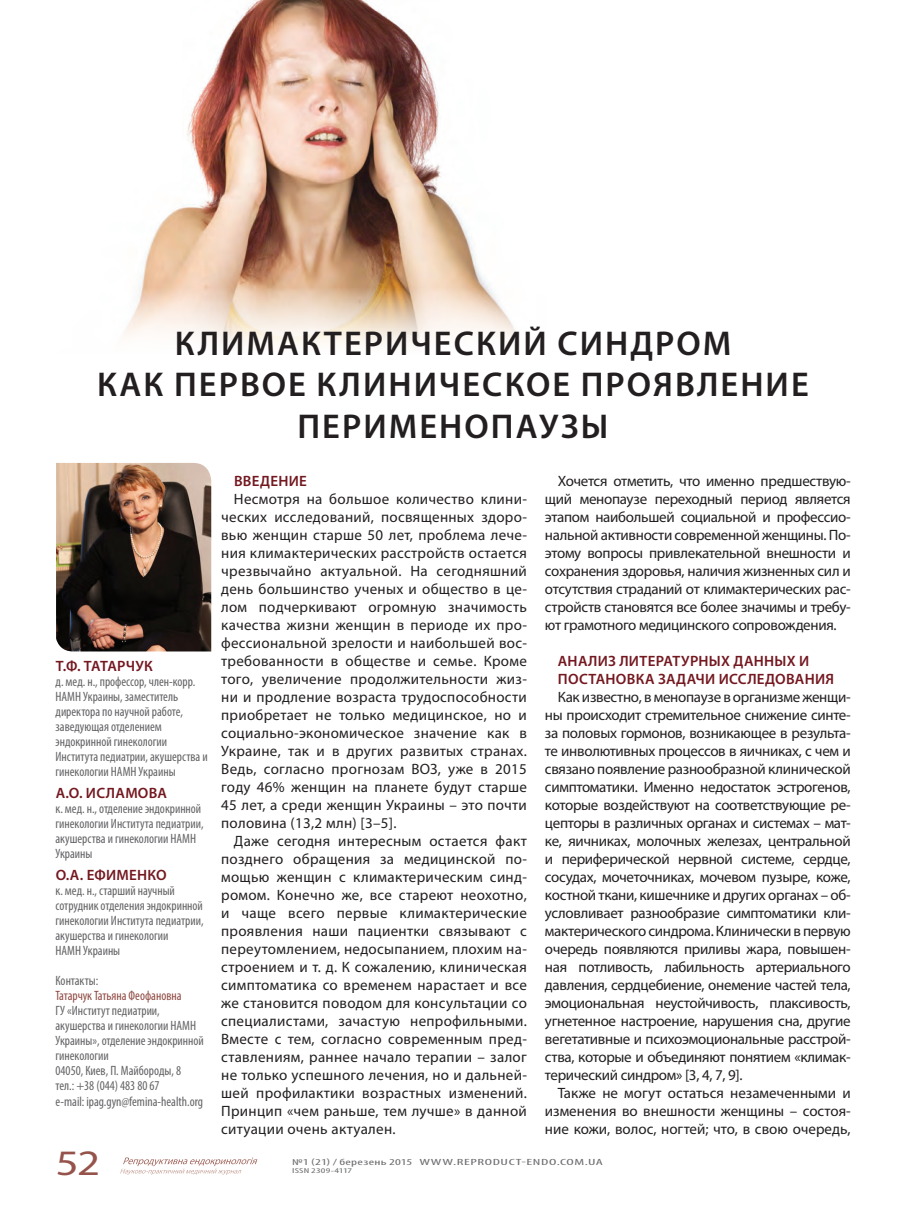
<style>
.page{position:relative;width:906px;height:1208px;background:#fff}
.page>*{position:absolute;margin:0;border:0;box-sizing:border-box;transform-origin:0 0}
.t1{font:35.85px "Myriad Pro";color:#95534b;scale:1.25 1}
.t2{font:600 34.5px/41.4px "Myriad Pro";letter-spacing:.06em;color:#231f20;text-align:center}
.t3{font:15px/18px "Myriad Pro";color:#231f20;text-align:justify}
.t4{font:600 15px/18px "Myriad Pro";letter-spacing:.015em;color:#741820}
.t5{font:condensed 13.5px/15px "Myriad Pro";color:#636366}
.t6{font:condensed 13.5px "Myriad Pro";color:#8f4a43}
.t7{font:condensed 9px "Myriad Pro";letter-spacing:.035em;color:#6c6d70;scale:1.67 1}
.t8{font:condensed 7.2px "Myriad Pro";letter-spacing:.01em;color:#6c6d70;scale:1.67 1}
</style>
<div class="page">
<svg style="left:120px;top:1157px;width:138px;height:18px"></svg>
<img style="left:122px;top:0;width:395px;height:344px">
<img style="left:56px;top:463px;width:155px;height:188px">
<h2 class="t2" style="left:97px;top:322px;width:713px">КЛИМАКТЕРИЧЕСКИЙ СИНДРОМ<br>КАК ПЕРВОЕ КЛИНИЧЕСКОЕ ПРОЯВЛЕНИЕ<br>ПЕРИМЕНОПАУЗЫ</h2>
<p class="t4" style="left:56px;top:656px;width:99px">Т.Ф. ТАТАРЧУК</p>
<p class="t5" style="left:56px;top:673px;width:154px">Д. МЕД. Н., ПРОФЕССОР, ЧЛЕН-КОРР.<br>НАМН УКРАИНЫ, ЗАМЕСТИТЕЛЬ<br>ДИРЕКТОРА ПО НАУЧНОЙ РАБОТЕ,<br>ЗАВЕДУЮЩАЯ ОТДЕЛЕНИЕМ<br>ЭНДОКРИННОЙ ГИНЕКОЛОГИИ<br>ИНСТИТУТА ПЕДИАТРИИ, АКУШЕРСТВА И<br>ГИНЕКОЛОГИИ НАМН УКРАИНЫ</p>
<p class="t4" style="left:56px;top:783px;width:113px">А.О. ИСЛАМОВА</p>
<p class="t5" style="left:56px;top:800px;width:149px">К. МЕД. Н., ОТДЕЛЕНИЕ ЭНДОКРИННОЙ<br>ГИНЕКОЛОГИИ ИНСТИТУТА ПЕДИАТРИИ,<br>АКУШЕРСТВА И ГИНЕКОЛОГИИ НАМН<br>УКРАИНЫ</p>
<p class="t4" style="left:56px;top:865px;width:113px">О.А. ЕФИМЕНКО</p>
<p class="t5" style="left:56px;top:882px;width:149px">К. МЕД. Н., СТАРШИЙ НАУЧНЫЙ<br>СОТРУДНИК ОТДЕЛЕНИЯ ЭНДОКРИННОЙ<br>ГИНЕКОЛОГИИ ИНСТИТУТА ПЕДИАТРИИ,<br>АКУШЕРСТВА И ГИНЕКОЛОГИИ<br>НАМН УКРАИНЫ</p>
<p class="t5" style="left:56px;top:972px;width:44px">КОНТАКТЫ:</p>
<p class="t6" style="left:56px;top:987px;width:127px">ТАТАРЧУК ТАТЬЯНА ФЕОФАНОВНА</p>
<p class="t5" style="left:56px;top:1002px;width:150px">ГУ «ИНСТИТУТ ПЕДИАТРИИ,<br>АКУШЕРСТВА И ГИНЕКОЛОГИИ НАМН<br>УКРАИНЫ», ОТДЕЛЕНИЕ ЭНДОКРИННОЙ<br>ГИНЕКОЛОГИИ<br>04050, КИЕВ, П. МАЙБОРОДЫ, 8<br>ТЕЛ.: +38 (044) 483 80 67<br>E-MAIL: IPAG.GYN@FEMINA-HEALTH.ORG</p>
<p class="t4" style="left:234px;top:472px;width:74px">ВВЕДЕНИЕ</p>
<p class="t3" style="left:221px;top:490px;width:307px;text-indent:13px">Несмотря на большое количество клини&shy;ческих исследований, посвященных здоро&shy;вью женщин старше 50 лет, проблема лече&shy;ния климактерических расстройств остается чрезвычайно актуальной. На сегодняшний день большинство ученых и общество в це&shy;лом подчеркивают огромную значимость качества жизни женщин в периоде их про&shy;фессиональной зрелости и наибольшей вос&shy;требованности в обществе и семье. Кроме того, увеличение продолжительности жиз&shy;ни и продление возраста трудоспособности приобретает не только медицинское, но и социально-экономическое значение как в Украине, так и в других развитых странах.<br>Ведь, согласно прогнозам ВОЗ, уже в 2015 году 46% женщин на планете будут старше 45 лет, а среди женщин Украины – это почти половина (13,2 млн) [3–5].</p>
<p class="t3" style="left:221px;top:832px;width:307px;text-indent:13px">Даже сегодня интересным остается факт позднего обращения за медицинской по&shy;мощью женщин с климактерическим синд&shy;ромом. Конечно же, все стареют неохотно, и чаще всего первые климактерические проявления наши пациентки связывают с переутомлением, недосыпанием, плохим на&shy;строением и т. д. К сожалению, клиническая симптоматика со временем нарастает и все же становится поводом для консультации со специалистами, зачастую непрофильными.<br>Вместе с тем, согласно современным пред&shy;ставлениям, раннее начало терапии – залог не только успешного лечения, но и дальней&shy;шей профилактики возрастных изменений.<br>Принцип «чем раньше, тем лучше» в данной ситуации очень актуален.</p>
<p class="t3" style="left:545px;top:472px;width:307px;text-indent:13px">Хочется отметить, что именно предшествую&shy;щий менопаузе переходный период является этапом наибольшей социальной и профессио&shy;нальной активности современной женщины. По&shy;этому вопросы привлекательной внешности и сохранения здоровья, наличия жизненных сил и отсутствия страданий от климактерических рас&shy;стройств становятся все более значимы и требу&shy;ют грамотного медицинского сопровождения.</p>
<p class="t4" style="left:558px;top:652px;width:278px">АНАЛИЗ ЛИТЕРАТУРНЫХ ДАННЫХ И<br>ПОСТАНОВКА ЗАДАЧИ ИССЛЕДОВАНИЯ</p>
<p class="t3" style="left:545px;top:688px;width:307px;text-indent:13px">Как известно, в менопаузе в организме женщи&shy;ны происходит стремительное снижение синте&shy;за половых гормонов, возникающее в результа&shy;те инволютивных процессов в яичниках, с чем и связано появление разнообразной клинической симптоматики. Именно недостаток эстрогенов, которые воздействуют на соответствующие ре&shy;цепторы в различных органах и системах – мат&shy;ке, яичниках, молочных железах, центральной и периферической нервной системе, сердце, сосудах, мочеточниках, мочевом пузыре, коже, костной ткани, кишечнике и других органах – об&shy;условливает разнообразие симптоматики кли&shy;мактерического синдрома. Клинически в первую очередь появляются приливы жара, повышен&shy;ная потливость, лабильность артериального давления, сердцебиение, онемение частей тела, эмоциональная неустойчивость, плаксивость, угнетенное настроение, нарушения сна, другие вегетативные и психоэмоциональные расстрой&shy;ства, которые и объединяют понятием «климак&shy;терический синдром» [3, 4, 7, 9].</p>
<p class="t3" style="left:545px;top:1084px;width:307px;text-indent:13px">Также не могут остаться незамеченными и изменения во внешности женщины – состоя&shy;ние кожи, волос, ногтей; что, в свою очередь,</p>
<h1 class="t1" style="left:56px;top:1140px;width:37px">52</h1>
<p class="t7" style="left:292px;top:1157px;width:188px">№1 (21) / БЕРЕЗЕНЬ 2015 WWW.REPRODUCT-ENDO.COM.UA</p>
<p class="t8" style="left:292px;top:1166px;width:37px">ISSN 2309-4117</p>
</div>
